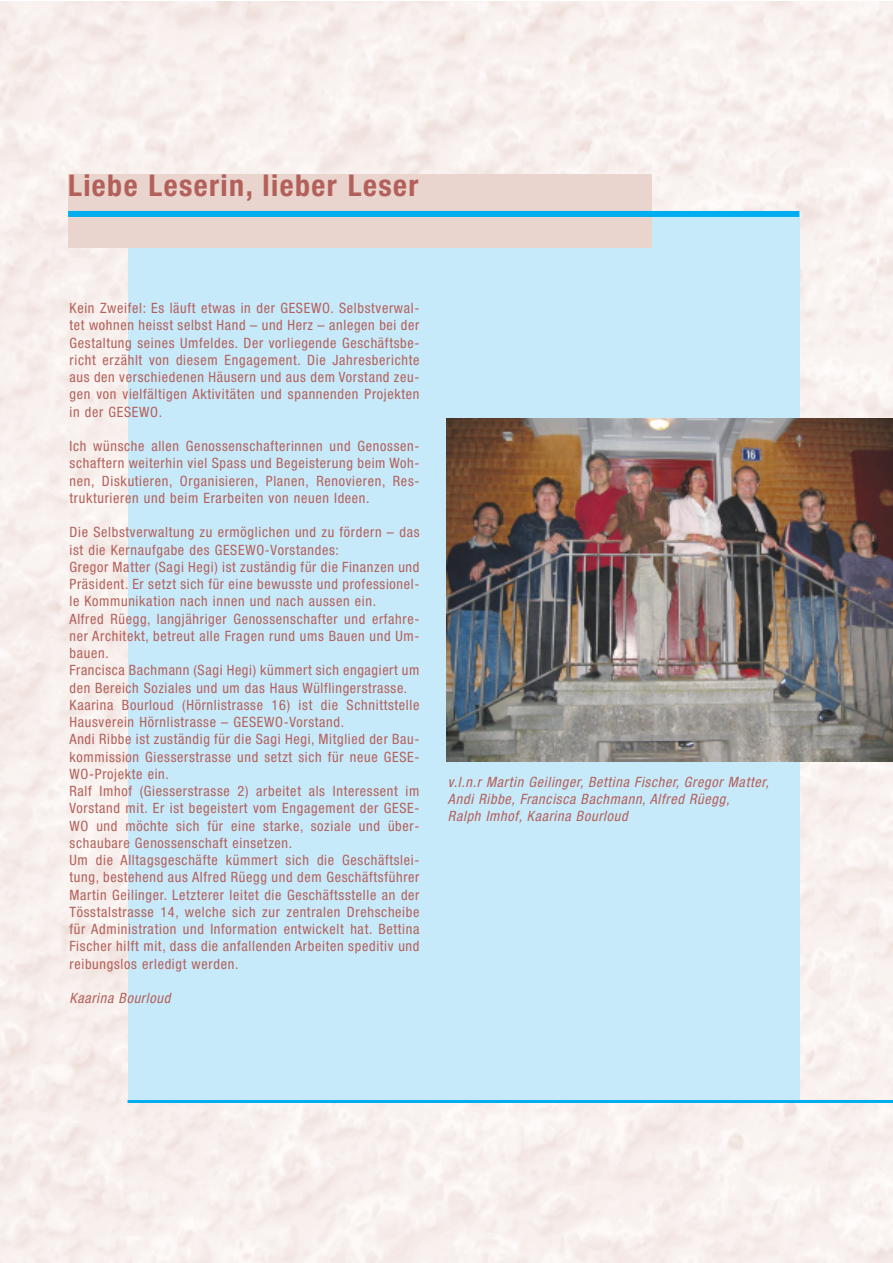
<style>
.page{position:relative;width:893px;height:1263px;background:#fff}
.page>*{position:absolute;margin:0;border:0;box-sizing:border-box;transform-origin:0 0}
.t1{font:700 condensed 30px "Helvetica Neue";letter-spacing:.05em;color:#b4605a}
.t2{font:condensed 14.25px/17.2px "Helvetica Neue";letter-spacing:.05em;color:#b4605a;text-align:justify}
.t3{font:italic condensed 14.25px/17.2px "Helvetica Neue";letter-spacing:.05em;color:#b4605a}
</style>
<div class="page">
<img style="left:0;top:1px;width:892px;height:1262px">
<div style="left:128px;top:215px;width:671px;height:887px;background:#c7eafb"></div>
<div style="left:68px;top:174px;width:584px;height:74px;background:#e9d4ce"></div>
<img style="left:446px;top:418px;width:446px;height:343px">
<div style="left:68px;top:211px;width:731px;height:6px;background:#00aeef"></div>
<hr style="left:128px;top:1100px;width:764px;height:3px;background:#00aeef">
<h1 class="t1" style="left:68px;top:174px;width:352px">Liebe Leserin, lieber Leser</h1>
<p class="t2" style="left:70px;top:301px;width:351px">Kein Zweifel: Es läuft etwas in der GESEWO. Selbstverwal&shy;tet wohnen heisst selbst Hand – und Herz – anlegen bei der Gestaltung seines Umfeldes. Der vorliegende Geschäftsbe&shy;richt erzählt von diesem Engagement. Die Jahresberichte aus den verschiedenen Häusern und aus dem Vorstand zeu&shy;gen von vielfältigen Aktivitäten und spannenden Projekten in der GESEWO.</p>
<p class="t2" style="left:70px;top:439px;width:351px">Ich wünsche allen Genossenschafterinnen und Genossen&shy;schaftern weiterhin viel Spass und Begeisterung beim Woh&shy;nen, Diskutieren, Organisieren, Planen, Renovieren, Res&shy;trukturieren und beim Erarbeiten von neuen Ideen.</p>
<p class="t2" style="left:70px;top:525px;width:351px;text-align:left">Die Selbstverwaltung zu ermöglichen und zu fördern – das ist die Kernaufgabe des GESEWO-Vorstandes:<br>Gregor Matter (Sagi Hegi) ist zuständig für die Finanzen und Präsident. Er setzt sich für eine bewusste und professionel&shy;le Kommunikation nach innen und nach aussen ein.<br>Alfred Rüegg, langjähriger Genossenschafter und erfahre&shy;ner Architekt, betreut alle Fragen rund ums Bauen und Um&shy;bauen.<br>Francisca Bachmann (Sagi Hegi) kümmert sich engagiert um den Bereich Soziales und um das Haus Wülflingerstrasse.<br>Kaarina Bourloud (Hörnlistrasse 16) ist die Schnittstelle Hausverein Hörnlistrasse – GESEWO-Vorstand.<br>Andi Ribbe ist zuständig für die Sagi Hegi, Mitglied der Bau&shy;kommission Giesserstrasse und setzt sich für neue GESE-WO-Projekte ein.<br>Ralf Imhof (Giesserstrasse 2) arbeitet als Interessent im Vorstand mit. Er ist begeistert vom Engagement der GESE-WO und möchte sich für eine starke, soziale und über&shy;schaubare Genossenschaft einsetzen.<br>Um die Alltagsgeschäfte kümmert sich die Geschäftslei&shy;tung, bestehend aus Alfred Rüegg und dem Geschäftsführer Martin Geilinger. Letzterer leitet die Geschäftsstelle an der Tösstalstrasse 14, welche sich zur zentralen Drehscheibe für Administration und Information entwickelt hat. Bettina Fischer hilft mit, dass die anfallenden Arbeiten speditiv und reibungslos erledigt werden.</p>
<p class="t3" style="left:70px;top:991px;width:105px">Kaarina Bourloud</p>
<p class="t3" style="left:448px;top:774px;width:325px">v.l.n.r Martin Geilinger, Bettina Fischer, Gregor Matter,<br>Andi Ribbe, Francisca Bachmann, Alfred Rüegg,<br>Ralph Imhof, Kaarina Bourloud</p>
</div>
